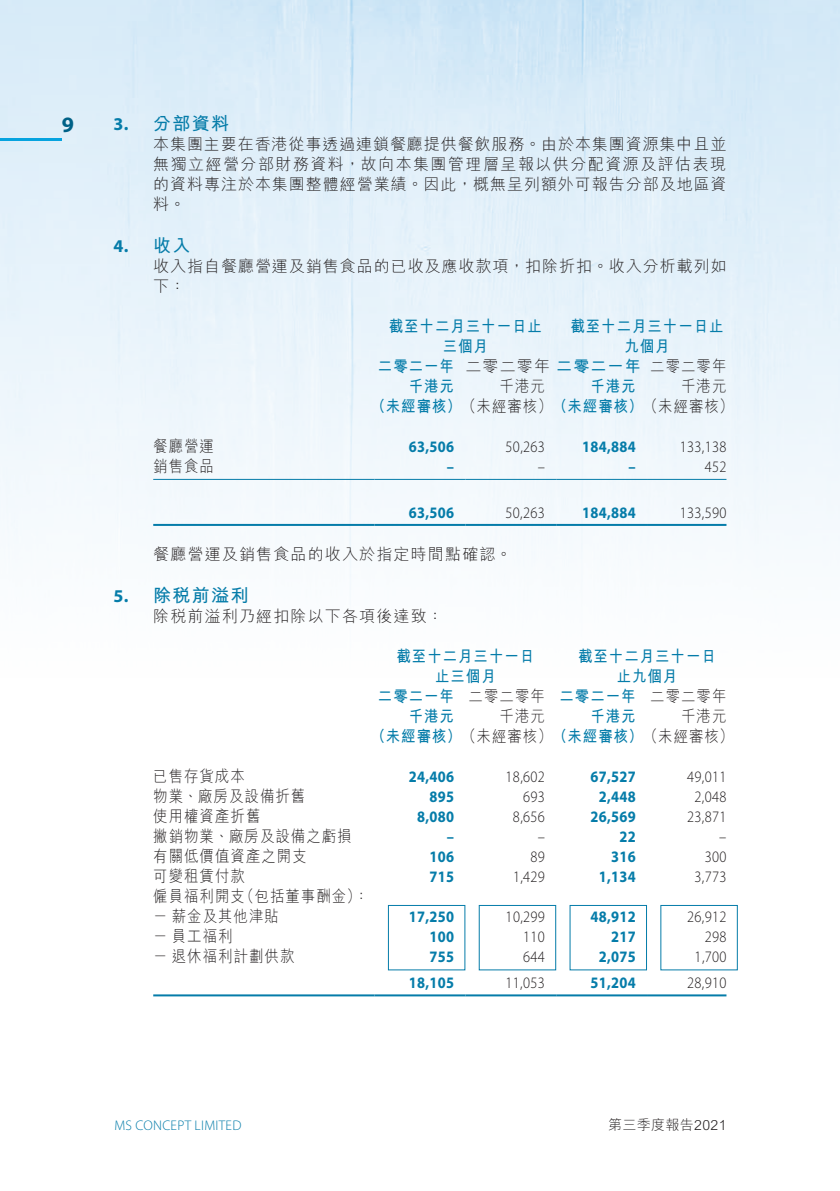
<style>
.page{position:relative;width:840px;height:1191px;background:#fff}
.page>*{position:absolute;margin:0;border:0;box-sizing:border-box;transform-origin:0 0}
.t1{font:700 22px "Myriad Pro";color:#006187}
.t2{font:700 18px "M Hei HK";letter-spacing:.07em;color:#057ca9}
.t3{font:700 18px "Myriad Pro";color:#057ca9}
.t4{font:300 16px/20px "M Hei HK";letter-spacing:.07em;color:#231f20;text-align:justify}
.t5{font:300 16px/20px "M Hei HK";letter-spacing:.07em;color:#231f20;scale:.9 1}
.t6{font:300 16px "Myriad Pro";letter-spacing:.02em;color:#231f20;scale:.9 1}
.t7{font:700 16px "Myriad Pro";letter-spacing:.02em;color:#057ca9;scale:.9 1}
.t8{font:700 16px/20px "M Hei HK";letter-spacing:.07em;color:#057ca9;text-align:center;scale:.9 1}
.t9{font:300 14px "Myriad Pro";letter-spacing:.02em;color:#057ca9}
.t10{font:300 14px "M Hei HK";letter-spacing:.025em;color:#231f20}
.s1{font-family:"Myriad Pro"}
.s2{font-family:"M Hei HK"}
.s3{font-weight:300;color:#231f20}
.s4{font-weight:700;color:#057ca9}
</style>
<div class="page">
<img style="left:0;top:0;width:839px;height:997px">
<hr style="left:0;top:138px;width:62px;height:3px;background:#06a3df">
<hr style="left:153px;top:479px;width:221px;height:1px;background:#057ca9">
<hr style="left:374px;top:479px;width:91px;height:1px;background:#057ca9">
<hr style="left:465px;top:479px;width:91px;height:1px;background:#057ca9">
<hr style="left:556px;top:479px;width:90px;height:1px;background:#057ca9">
<hr style="left:646px;top:479px;width:80px;height:1px;background:#057ca9">
<hr style="left:153px;top:524px;width:221px;height:2px;background:#057ca9">
<hr style="left:374px;top:524px;width:91px;height:2px;background:#057ca9">
<hr style="left:465px;top:524px;width:91px;height:2px;background:#057ca9">
<hr style="left:556px;top:524px;width:90px;height:2px;background:#057ca9">
<hr style="left:646px;top:524px;width:80px;height:2px;background:#057ca9">
<div style="left:387px;top:905px;width:78px;height:65px;border:1px solid #057ca9"></div>
<div style="left:478px;top:905px;width:78px;height:65px;border:1px solid #057ca9"></div>
<hr style="left:153px;top:994px;width:221px;height:2px;background:#057ca9">
<hr style="left:374px;top:994px;width:91px;height:2px;background:#057ca9">
<hr style="left:465px;top:994px;width:91px;height:2px;background:#057ca9">
<hr style="left:556px;top:994px;width:90px;height:2px;background:#057ca9">
<hr style="left:646px;top:994px;width:80px;height:2px;background:#057ca9">
<h1 class="t1" style="left:62px;top:110px;width:14px">9</h1>
<p class="t2" style="left:113px;top:110px;width:117px"><span class="s1">3.</span> 分部資料</p>
<p class="t4" style="left:153px;top:133px;width:574px">本集團主要在香港從事透過連鎖餐廳提供餐飲服務。由於本集團資源集中且並無獨立經營分部財務資料，故向本集團管理層呈報以供分配資源及評估表現的資料專注於本集團整體經營業績。因此，概無呈列額外可報告分部及地區資料。</p>
<p class="t3" style="left:113px;top:234px;width:78px">4. <span class="s2">收入</span></p>
<p class="t4" style="left:153px;top:255px;width:574px">收入指自餐廳營運及銷售食品的已收及應收款項，扣除折扣。收入分析載列如下：</p>
<p class="t8" style="left:388px;top:315px;width:172px">截至十二月三十一日止三個月</p>
<p class="t8" style="left:570px;top:315px;width:172px">截至十二月三十一日止</p>
<p class="t8" style="left:624px;top:335px;width:52px">九個月</p>
<p class="t8" style="left:378px;top:355px;width:388px">二零二一年 <span class="s3">二零二零年</span>二零二一年<span class="s3">二零二零年</span></p>
<p class="t8" style="left:408px;top:375px;width:52px">千港元</p>
<p class="t5" style="left:499px;top:375px;width:52px">千港元</p>
<p class="t8" style="left:590px;top:375px;width:52px">千港元</p>
<p class="t5" style="left:371px;top:375px;width:404px;text-indent:310px">千港元<span class="s4">（未經審核）</span>（未經審核）<span class="s4">（未經審核）</span>（未經審核）</p>
<p class="t5" style="left:153px;top:435px;width:69px">餐廳營運</p>
<p class="t7" style="left:408px;top:436px;width:52px">63,506</p>
<p class="t6" style="left:505px;top:437px;width:45px">50,263</p>
<p class="t7" style="left:582px;top:436px;width:61px">184,884</p>
<p class="t6" style="left:679px;top:437px;width:53px">133,138</p>
<p class="t5" style="left:153px;top:455px;width:69px">銷售食品</p>
<p class="t7" style="left:446px;top:456px;width:10px">–</p>
<p class="t6" style="left:537px;top:457px;width:10px">–</p>
<p class="t7" style="left:628px;top:456px;width:10px">–</p>
<p class="t6" style="left:704px;top:457px;width:26px">452</p>
<p class="t7" style="left:408px;top:502px;width:52px">63,506</p>
<p class="t6" style="left:505px;top:503px;width:45px">50,263</p>
<p class="t7" style="left:582px;top:502px;width:61px">184,884</p>
<p class="t6" style="left:679px;top:503px;width:53px">133,590</p>
<p class="t4" style="left:153px;top:544px;width:360px">餐廳營運及銷售食品的收入於指定時間點確認。</p>
<p class="t2" style="left:113px;top:582px;width:136px"><span class="s1">5.</span> 除稅前溢利</p>
<p class="t4" style="left:153px;top:606px;width:291px">除稅前溢利乃經扣除以下各項後達致：</p>
<p class="t8" style="left:396px;top:645px;width:154px">截至十二月三十一日止三個月</p>
<p class="t8" style="left:577px;top:645px;width:154px">截至十二月三十一日</p>
<p class="t8" style="left:616px;top:665px;width:69px">止九個月</p>
<p class="t8" style="left:378px;top:685px;width:388px">二零二一年 <span class="s3">二零二零年</span> 二零二一年 <span class="s3">二零二零年</span></p>
<p class="t8" style="left:408px;top:705px;width:52px">千港元</p>
<p class="t5" style="left:499px;top:706px;width:52px">千港元</p>
<p class="t8" style="left:590px;top:705px;width:52px">千港元</p>
<p class="t5" style="left:371px;top:706px;width:404px;text-indent:310px">千港元<span class="s4">（未經審核）</span>（未經審核）<span class="s4">（未經審核）</span>（未經審核）</p>
<p class="t5" style="left:153px;top:766px;width:103px">已售存貨成本</p>
<p class="t7" style="left:408px;top:766px;width:52px">24,406</p>
<p class="t6" style="left:505px;top:767px;width:45px">18,602</p>
<p class="t7" style="left:590px;top:766px;width:52px">67,527</p>
<p class="t6" style="left:687px;top:767px;width:45px">49,011</p>
<p class="t5" style="left:153px;top:786px;width:170px">物業、廠房及設備折舊</p>
<p class="t7" style="left:429px;top:786px;width:29px">895</p>
<p class="t6" style="left:523px;top:787px;width:26px">693</p>
<p class="t7" style="left:598px;top:786px;width:42px">2,448</p>
<p class="t6" style="left:694px;top:787px;width:37px">2,048</p>
<p class="t5" style="left:153px;top:806px;width:120px">使用權資產折舊</p>
<p class="t7" style="left:417px;top:806px;width:42px">8,080</p>
<p class="t6" style="left:512px;top:807px;width:37px">8,656</p>
<p class="t7" style="left:590px;top:806px;width:52px">26,569</p>
<p class="t6" style="left:687px;top:807px;width:45px">23,871</p>
<p class="t5" style="left:153px;top:826px;width:222px">撇銷物業、廠房及設備之虧損</p>
<p class="t7" style="left:446px;top:826px;width:10px">–</p>
<p class="t6" style="left:537px;top:827px;width:10px">–</p>
<p class="t7" style="left:619px;top:826px;width:20px">22</p>
<p class="t6" style="left:719px;top:827px;width:10px">–</p>
<p class="t5" style="left:153px;top:846px;width:172px">有關低價值資產之開支</p>
<p class="t7" style="left:429px;top:846px;width:29px">106</p>
<p class="t6" style="left:530px;top:847px;width:17px">89</p>
<p class="t7" style="left:610px;top:846px;width:29px">316</p>
<p class="t6" style="left:704px;top:847px;width:26px">300</p>
<p class="t5" style="left:153px;top:866px;width:103px">可變租賃付款</p>
<p class="t7" style="left:429px;top:866px;width:29px">715</p>
<p class="t6" style="left:512px;top:867px;width:37px">1,429</p>
<p class="t7" style="left:598px;top:866px;width:42px">1,134</p>
<p class="t6" style="left:694px;top:867px;width:37px">3,773</p>
<p class="t5" style="left:153px;top:886px;width:240px">僱員福利開支（包括董事酬金）：－薪金及其他津貼</p>
<p class="t7" style="left:408px;top:906px;width:52px">17,250</p>
<p class="t6" style="left:505px;top:907px;width:45px">10,299</p>
<p class="t7" style="left:590px;top:906px;width:52px">48,912</p>
<p class="t6" style="left:687px;top:907px;width:45px">26,912</p>
<p class="t5" style="left:153px;top:926px;width:90px">－員工福利</p>
<p class="t7" style="left:429px;top:926px;width:29px">100</p>
<p class="t6" style="left:523px;top:927px;width:26px">110</p>
<p class="t7" style="left:610px;top:926px;width:29px">217</p>
<p class="t6" style="left:704px;top:927px;width:26px">298</p>
<p class="t5" style="left:153px;top:946px;width:158px">－退休福利計劃供款</p>
<p class="t7" style="left:429px;top:946px;width:29px">755</p>
<p class="t6" style="left:523px;top:947px;width:26px">644</p>
<p class="t7" style="left:598px;top:946px;width:42px">2,075</p>
<p class="t6" style="left:694px;top:947px;width:37px">1,700</p>
<p class="t7" style="left:408px;top:972px;width:52px">18,105</p>
<p class="t6" style="left:505px;top:973px;width:45px">11,053</p>
<p class="t7" style="left:590px;top:972px;width:52px">51,204</p>
<p class="t6" style="left:686px;top:973px;width:45px">28,910</p>
<p class="t9" style="left:114px;top:1116px;width:129px">MS CONCEPT LIMITED</p>
<p class="t10" style="left:607px;top:1115px;width:120px">第三季度報告2021</p>
</div>
